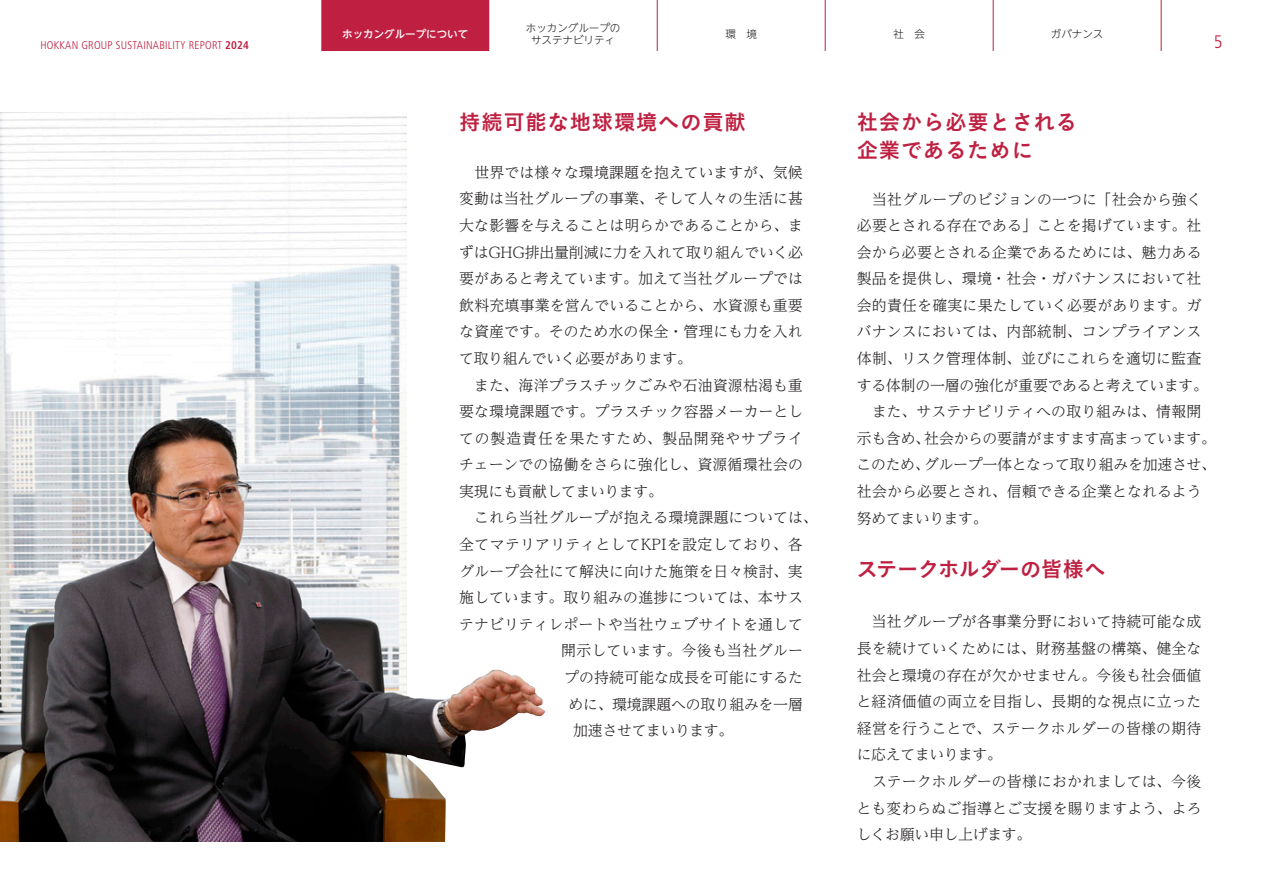
<style>
.page{position:relative;width:1263px;height:893px;background:#fff}
.page>*{position:absolute;margin:0;border:0;box-sizing:border-box;transform-origin:0 0}
.t1{font:21.3px/27.6px "Koburina Go Std N W6";letter-spacing:.04em;color:#bf2041}
.t2{font:21.3px "Koburina Go Std N W6";letter-spacing:-.015em;color:#bf2041}
.t3{font:300 condensed 18px "Frutiger LT Std";color:#bf2041}
.t4{font:300 14.85px/26.5px "UD Reimin Pr 6 N";letter-spacing:.005em;color:#231f20}
.t5{font:300 14.85px "UD Reimin Pr 6 N";letter-spacing:-.015em;color:#231f20}
.t6{font:300 14.85px "UD Reimin Pr 6 N";letter-spacing:-.025em;color:#231f20}
.t7{font:300 14.85px "UD Reimin Pr 6 N";letter-spacing:.055em;color:#231f20}
.t8{font:300 14.85px "UD Reimin Pr 6 N";letter-spacing:-.02em;color:#231f20}
.t9{font:300 condensed 11.1px "Frutiger LT Std";letter-spacing:.02em;color:#bf2041}
.t10{font:300 10.5px/12.8px "UD Shin Go NT Pr 6 N";color:#231f20;text-align:center}
.t11{font:500 10.5px "UD Shin Go NT Pr 6 N";color:#fff}
.s1{font-weight:700}
</style>
<div class="page">
<div style="left:321px;top:0;width:168px;height:51px;background:#bf2041"></div>
<hr style="left:825px;top:17px;width:1px;height:34px;background:#bf2041">
<hr style="left:993px;top:17px;width:1px;height:34px;background:#bf2041">
<hr style="left:1161px;top:17px;width:1px;height:34px;background:#bf2041">
<svg style="left:657px;top:0;width:1px;height:17px"></svg>
<hr style="left:657px;top:17px;width:1px;height:34px;background:#bf2041">
<svg style="left:825px;top:0;width:1px;height:17px"></svg>
<svg style="left:993px;top:0;width:1px;height:17px"></svg>
<svg style="left:1161px;top:0;width:1px;height:17px"></svg>
<img style="left:0;top:113px;width:406px;height:729px">
<img style="left:336px;top:670px;width:210px;height:172px">
<p class="t11" style="left:342px;top:26px;width:128px">ホッカングループについて</p>
<p class="t10" style="left:526px;top:21px;width:96px">ホッカングループのサステナビリティ</p>
<p class="t10" style="left:725px;top:27px;width:33px">環　境</p>
<p class="t10" style="left:893px;top:27px;width:33px">社　会</p>
<p class="t10" style="left:1051px;top:27px;width:54px">ガバナンス</p>
<p class="t9" style="left:40px;top:39px;width:210px">HOKKAN GROUP SUSTAINABILITY REPORT <span class="s1">2024</span></p>
<p class="t3" style="left:1214px;top:32px;width:10px">5</p>
<h1 class="t1" style="left:459px;top:109px;width:288px">持続可能な地球環境への貢献</h1>
<h1 class="t1" style="left:857px;top:109px;width:222px">社会から必要とされる企業であるために</h1>
<p class="t4" style="left:459px;top:158px;width:345px">　世界では様々な環境課題を抱えていますが、気候</p>
<p class="t4" style="left:459px;top:185px;width:345px">変動は当社グループの事業、そして人々の生活に甚</p>
<p class="t4" style="left:459px;top:212px;width:345px">大な影響を与えることは明らかであることから、ま</p>
<p class="t5" style="left:459px;top:240px;width:345px">ずはGHG排出量削減に力を入れて取り組んでいく必</p>
<p class="t4" style="left:459px;top:265px;width:345px">要があると考えています。加えて当社グループでは</p>
<p class="t4" style="left:459px;top:291px;width:345px">飲料充填事業を営んでいることから、水資源も重要</p>
<p class="t4" style="left:459px;top:318px;width:345px">な資産です。そのため水の保全・管理にも力を入れ</p>
<p class="t8" style="left:459px;top:346px;width:235px">て取り組んでいく必要があります。</p>
<p class="t4" style="left:459px;top:371px;width:345px">　また、海洋プラスチックごみや石油資源枯渇も重</p>
<p class="t4" style="left:459px;top:398px;width:345px">要な環境課題です。プラスチック容器メーカーとし</p>
<p class="t7" style="left:459px;top:426px;width:345px">ての製造責任を果たすため、製品開発やサプライ</p>
<p class="t4" style="left:459px;top:451px;width:345px">チェーンでの協働をさらに強化し、資源循環社会の</p>
<p class="t6" style="left:459px;top:479px;width:205px">実現にも貢献してまいります。</p>
<p class="t4" style="left:459px;top:504px;width:360px">　これら当社グループが抱える環境課題については、</p>
<p class="t4" style="left:459px;top:531px;width:345px">全てマテリアリティとしてKPIを設定しており、各</p>
<p class="t4" style="left:459px;top:557px;width:345px">グループ会社にて解決に向けた施策を日々検討、実</p>
<p class="t4" style="left:459px;top:584px;width:345px">施しています。取り組みの進捗については、本サス</p>
<p class="t4" style="left:459px;top:610px;width:345px">テナビリティレポートや当社ウェブサイトを通して</p>
<p class="t4" style="left:561px;top:637px;width:243px">開示しています。今後も当社グルー</p>
<p class="t4" style="left:564px;top:663px;width:240px">プの持続可能な成長を可能にするた</p>
<p class="t5" style="left:569px;top:692px;width:236px">めに、環境課題への取り組みを一層</p>
<p class="t6" style="left:573px;top:718px;width:162px">加速させてまいります。</p>
<p class="t4" style="left:857px;top:185px;width:361px">　当社グループのビジョンの一つに「社会から強く必要とされる存在である」ことを掲げています。社会から必要とされる企業であるためには、魅力ある製品を提供し、環境・社会・ガバナンスにおいて社会的責任を確実に果たしていく必要があります。ガバナンスにおいては、内部統制、コンプライアンス体制、リスク管理体制、並びにこれらを適切に監査する体制の一層の強化が重要であると考えています。　また、サステナビリティへの取り組みは、情報開示も含め、社会からの要請がますます高まっています。このため、グループ一体となって取り組みを加速させ、社会から必要とされ、信頼できる企業となれるよう努めてまいります。</p>
<h1 class="t2" style="left:857px;top:553px;width:250px">ステークホルダーの皆様へ</h1>
<p class="t4" style="left:856px;top:608px;width:347px">　当社グループが各事業分野において持続可能な成長を続けていくためには、財務基盤の構築、健全な社会と環境の存在が欠かせません。今後も社会価値と経済価値の両立を目指し、長期的な視点に立った経営を行うことで、ステークホルダーの皆様の期待に応えてまいります。　　<br>　ステークホルダーの皆様におかれましては、今後とも変わらぬご指導とご支援を賜りますよう、よろしくお願い申し上げます。</p>
</div>
